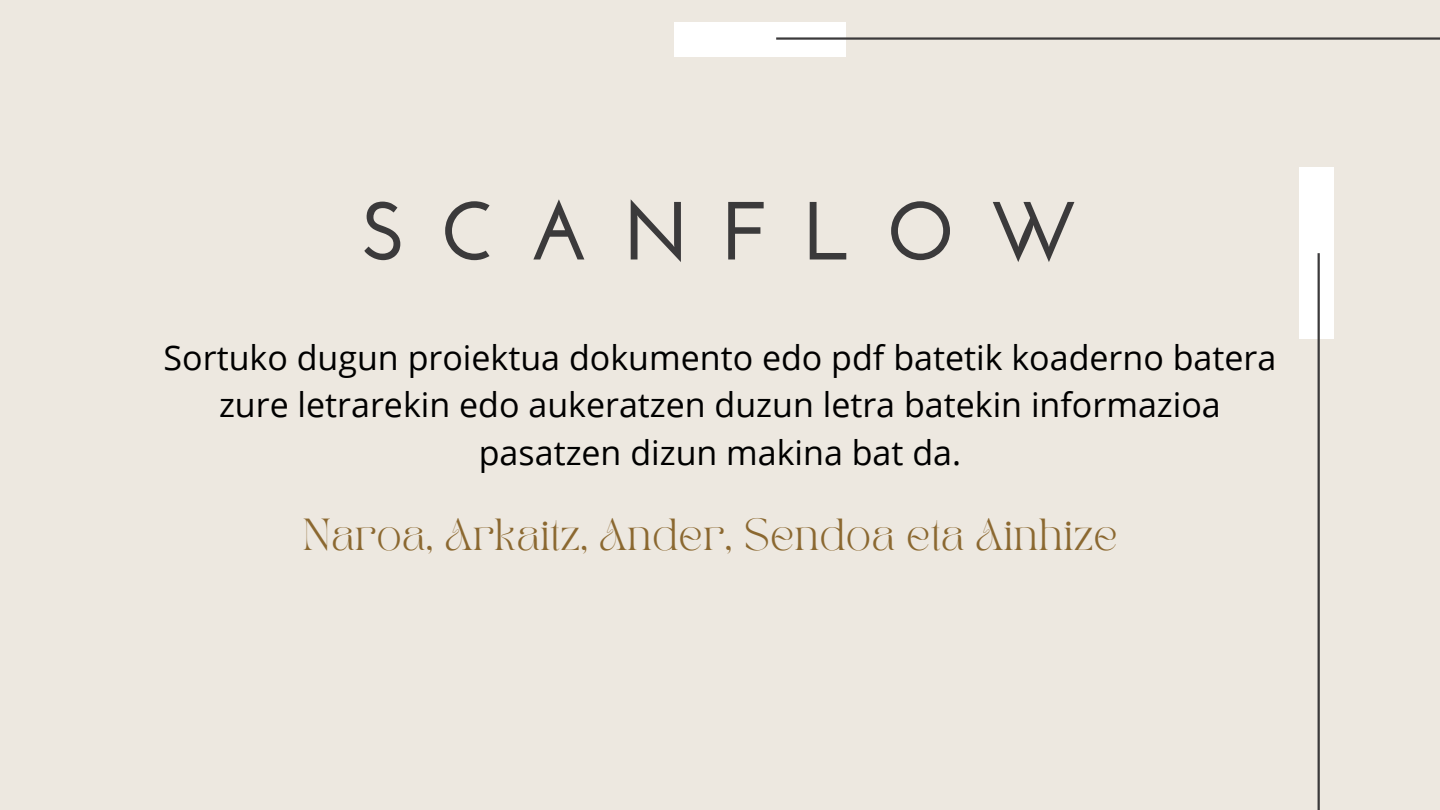
<style>
.page{position:relative;width:1440px;height:810px;background:#ede8e0}
.page>*{position:absolute;margin:0;border:0;box-sizing:border-box;transform-origin:0 0}
.t1{font:700 82.2px "Josefin Sans";letter-spacing:.405em;color:#3b3a3b}
.t2{font:34px/47.2px "Open Sans";color:#000;text-align:center}
.t3{font:31.4px "TAN PEARL Regular";letter-spacing:.005em;color:#8b6830}
</style>
<div class="page">
<div style="left:1299px;top:167px;width:35px;height:172px;background:#fff"></div>
<hr style="left:1318px;top:253px;width:2px;height:557px;background:#3b3a3b">
<div style="left:674px;top:22px;width:171px;height:35px;background:#fff"></div>
<hr style="left:776px;top:37px;width:664px;height:3px;background:#3b3a3b">
<p class="t1" style="left:361px;top:198px;width:720px">SCANFLOW</p>
<p class="t2" style="left:164px;top:333px;width:1114px">Sortuko dugun proiektua dokumento edo pdf batetik koaderno batera zure letrarekin edo aukeratzen duzun letra batekin informazioa pasatzen dizun makina bat da.</p>
<p class="t3" style="left:303px;top:518px;width:816px">Naroa, Arkaitz, Ander, Sendoa eta Ainhize</p>
</div>
